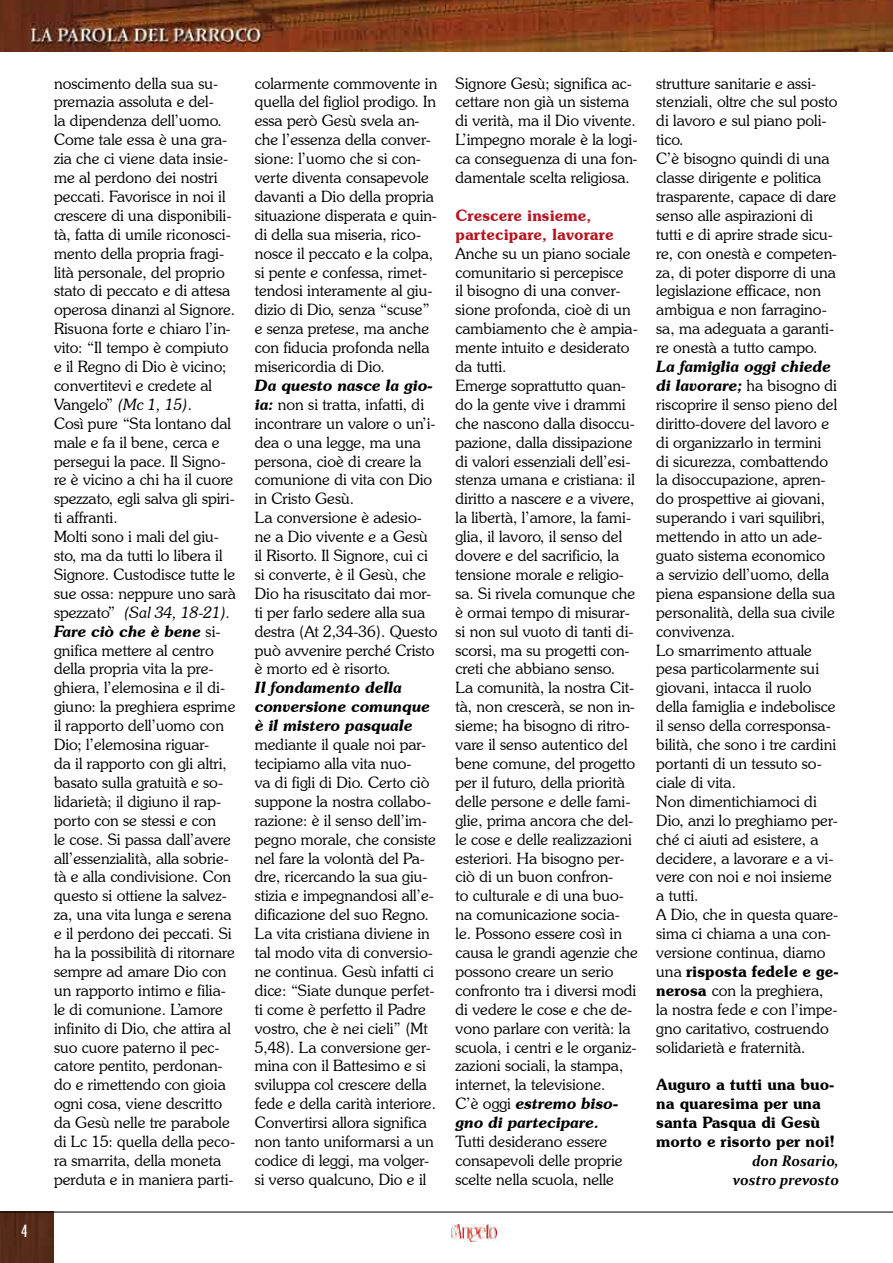
<style>
.page{position:relative;width:893px;height:1263px;background:#fff}
.page>*{position:absolute;margin:0;border:0;box-sizing:border-box;transform-origin:0 0}
.t1{font:condensed 18px "Gill Sans";color:#fff}
.t2{font:300 15.75px/18.9px "Souvenir IT Cby BT";color:#000}
.t3{font:600 15.75px/18.9px "Souvenir IT Cby BT";color:#000}
.t4{font:italic 600 15.75px/18.9px "Souvenir IT Cby BT";color:#000}
.t5{font:600 15.75px/18.9px "Souvenir IT Cby BT";color:#b51621}
.t6{font:italic 700 15.3px/18.9px "Constantia";color:#000;text-align:right;scale:.96 1}
.s1{font-style:italic}
.s2{font-weight:600;font-style:italic}
.s3{font-weight:600}
</style>
<div class="page">
<div style="left:0;top:1213px;width:54px;height:50px;background:#562b18"></div>
<hr style="left:0;top:1212px;width:893px;height:1px;background:#000">
<img style="left:0;top:0;width:893px;height:51px">
<img style="left:451px;top:1225px;width:45px;height:16px">
<p class="t1" style="left:21px;top:1221px;width:8px">4</p>
<p class="t2" style="left:54px;top:73px;width:183px">noscimento della sua su&shy;premazia assoluta e del-<br>la dipendenza dell’uomo.<br>Come tale essa è una gra&shy;zia che ci viene data insie&shy;me al perdono dei nostri peccati. Favorisce in noi il crescere di una disponibili&shy;tà, fatta di umile riconosci&shy;mento della propria fragi&shy;lità personale, del proprio stato di peccato e di attesa operosa dinanzi al Signore.<br>Risuona forte e chiaro l’in&shy;vito: “Il tempo è compiuto e il Regno di Dio è vicino; convertitevi e credete al<br>Vangelo” <span class="s1">(Mc 1, 15)</span>.<br>Così pure “Sta lontano dal male e fa il bene, cerca e persegui la pace. Il Signo&shy;re è vicino a chi ha il cuore spezzato, egli salva gli spiri&shy;ti affranti.<br>Molti sono i mali del giu&shy;sto, ma da tutti lo libera il<br>Signore. Custodisce tutte le sue ossa: neppure uno sarà spezzato” <span class="s1">(Sal 34, 18-21).<br></span><span class="s2">Fare ciò che è bene</span> si&shy;gnifica mettere al centro della propria vita la pre&shy;ghiera, l’elemosina e il di&shy;giuno: la preghiera esprime il rapporto dell’uomo con<br>Dio; l’elemosina riguar-<br>da il rapporto con gli altri, basato sulla gratuità e so&shy;lidarietà; il digiuno il rap&shy;porto con se stessi e con<br>le cose. Si passa dall’avere all’essenzialità, alla sobrie&shy;tà e alla condivisione. Con questo si ottiene la salvez&shy;za, una vita lunga e serena e il perdono dei peccati. Si ha la possibilità di ritornare sempre ad amare Dio con un rapporto intimo e filia&shy;le di comunione. L’amore infinito di Dio, che attira al suo cuore paterno il pec&shy;catore pentito, perdonan&shy;do e rimettendo con gioia ogni cosa, viene descritto da Gesù nelle tre parabole di Lc 15: quella della peco&shy;ra smarrita, della moneta perduta e in maniera parti-</p>
<p class="t2" style="left:255px;top:73px;width:184px">colarmente commovente in quella del figliol prodigo. In essa però Gesù svela an&shy;che l’essenza della conver&shy;sione: l’uomo che si con&shy;verte diventa consapevole davanti a Dio della propria situazione disperata e quin&shy;di della sua miseria, rico&shy;nosce il peccato e la colpa, si pente e confessa, rimet&shy;tendosi interamente al giu&shy;dizio di Dio, senza “scuse” e senza pretese, ma anche con fiducia profonda nella misericordia di Dio.</p>
<p class="t2" style="left:255px;top:376px;width:184px"><span class="s2">Da questo nasce la gio&shy;ia:</span> non si tratta, infatti, di incontrare un valore o un’i&shy;dea o una legge, ma una persona, cioè di creare la comunione di vita con Dio in Cristo Gesù.<br>La conversione è adesio&shy;ne a Dio vivente e a Gesù il Risorto. Il Signore, cui ci si converte, è il Gesù, che<br>Dio ha risuscitato dai mor&shy;ti per farlo sedere alla sua destra (At 2,34-36). Questo può avvenire perché Cristo è morto ed è risorto.</p>
<p class="t4" style="left:255px;top:678px;width:177px">Il fondamento della conversione comunque è il mistero pasquale</p>
<p class="t2" style="left:255px;top:735px;width:183px">mediante il quale noi par&shy;tecipiamo alla vita nuo-<br>va di figli di Dio. Certo ciò suppone la nostra collabo&shy;razione: è il senso dell’im&shy;pegno morale, che consiste nel fare la volontà del Pa&shy;dre, ricercando la sua giu&shy;stizia e impegnandosi all’e&shy;dificazione del suo Regno.<br>La vita cristiana diviene in tal modo vita di conversio&shy;ne continua. Gesù infatti ci dice: “Siate dunque perfet&shy;ti come è perfetto il Padre vostro, che è nei cieli” (Mt<br>5,48). La conversione ger&shy;mina con il Battesimo e si sviluppa col crescere della fede e della carità interiore.<br>Convertirsi allora significa non tanto uniformarsi a un codice di leggi, ma volger&shy;si verso qualcuno, Dio e il</p>
<p class="t2" style="left:455px;top:73px;width:184px">Signore Gesù; significa ac&shy;cettare non già un sistema di verità, ma il Dio vivente.<br>L’impegno morale è la logi&shy;ca conseguenza di una fon&shy;damentale scelta religiosa.</p>
<p class="t5" style="left:455px;top:205px;width:160px">Crescere insieme, partecipare, lavorare</p>
<p class="t2" style="left:455px;top:243px;width:184px">Anche su un piano sociale comunitario si percepisce<br>il bisogno di una conver&shy;sione profonda, cioè di un cambiamento che è ampia&shy;mente intuito e desiderato da tutti.<br>Emerge soprattutto quan&shy;do la gente vive i drammi che nascono dalla disoccu&shy;pazione, dalla dissipazione di valori essenziali dell’esi&shy;stenza umana e cristiana: il diritto a nascere e a vivere, la libertà, l’amore, la fami&shy;glia, il lavoro, il senso del dovere e del sacrificio, la tensione morale e religio&shy;sa. Si rivela comunque che è ormai tempo di misurar&shy;si non sul vuoto di tanti di&shy;scorsi, ma su progetti con&shy;creti che abbiano senso.<br>La comunità, la nostra Cit&shy;tà, non crescerà, se non in&shy;sieme; ha bisogno di ritro&shy;vare il senso autentico del bene comune, del progetto per il futuro, della priorità delle persone e delle fami&shy;glie, prima ancora che del&shy;le cose e delle realizzazioni esteriori. Ha bisogno per&shy;ciò di un buon confron-<br>to culturale e di una buo&shy;na comunicazione socia&shy;le. Possono essere così in causa le grandi agenzie che possono creare un serio confronto tra i diversi modi di vedere le cose e che de&shy;vono parlare con verità: la scuola, i centri e le organiz&shy;zazioni sociali, la stampa, internet, la televisione.<br>C’è oggi <span class="s2">estremo biso&shy;gno di partecipare.</span></p>
<p class="t2" style="left:455px;top:1132px;width:169px">Tutti desiderano essere consapevoli delle proprie scelte nella scuola, nelle</p>
<p class="t2" style="left:656px;top:73px;width:183px">strutture sanitarie e assi&shy;stenziali, oltre che sul posto di lavoro e sul piano poli&shy;tico.<br>C’è bisogno quindi di una classe dirigente e politica trasparente, capace di dare senso alle aspirazioni di tutti e di aprire strade sicu&shy;re, con onestà e competen&shy;za, di poter disporre di una legislazione efficace, non ambigua e non farragino&shy;sa, ma adeguata a garanti&shy;re onestà a tutto campo.</p>
<p class="t2" style="left:656px;top:357px;width:184px"><span class="s2">La famiglia oggi chiede di lavorare;</span> ha bisogno di riscoprire il senso pieno del diritto-dovere del lavoro e di organizzarlo in termini<br>di sicurezza, combattendo la disoccupazione, apren&shy;do prospettive ai giovani, superando i vari squilibri, mettendo in atto un ade&shy;guato sistema economico<br>a servizio dell’uomo, della piena espansione della sua personalità, della sua civile convivenza.<br>Lo smarrimento attuale pesa particolarmente sui giovani, intacca il ruolo della famiglia e indebolisce il senso della corresponsa&shy;bilità, che sono i tre cardini portanti di un tessuto so&shy;ciale di vita.<br>Non dimentichiamoci di<br>Dio, anzi lo preghiamo per&shy;ché ci aiuti ad esistere, a decidere, a lavorare e a vi&shy;vere con noi e noi insieme a tutti.<br>A Dio, che in questa quare&shy;sima ci chiama a una con&shy;versione continua, diamo una <span class="s3">risposta fedele e ge&shy;nerosa</span> con la preghiera, la nostra fede e con l’impe&shy;gno caritativo, costruendo solidarietà e fraternità.</p>
<p class="t3" style="left:656px;top:1075px;width:180px">Auguro a tutti una buo&shy;na quaresima per una santa Pasqua di Gesù morto e risorto per noi!</p>
<p class="t6" style="left:733px;top:1150px;width:112px">don Rosario, vostro prevosto</p>
</div>
